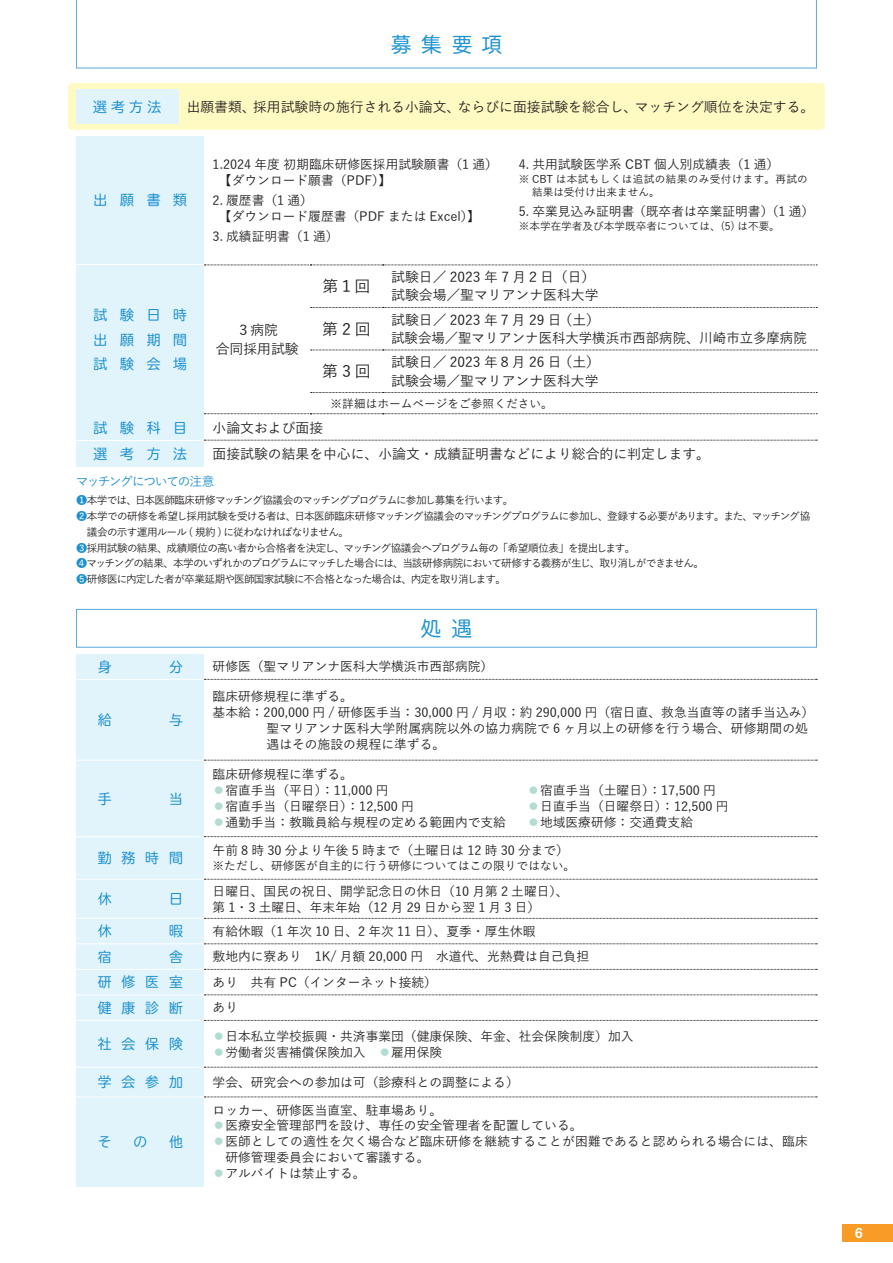
<style>
.page{position:relative;width:893px;height:1263px;background:#fff}
.page>*{position:absolute;margin:0;border:0;box-sizing:border-box;transform-origin:0 0}
.t1{font:20.25px "TBUDR Go Std";letter-spacing:.51em;color:#2094d2}
.t2{font:500 15.9px "Yu Go";letter-spacing:.25em;color:#231f20}
.t3{font:500 13.8px/18.1px "Yu Go";color:#231f20}
.t4{font:13.8px/24.2px "TBUDR Go Std";letter-spacing:.82em;color:#1d90d0;text-align:justify}
.t5{font:13.8px "Midashi Go Pro MB31";color:#fff}
.t6{font:500 12.75px/15.9px "Yu Go";color:#231f20}
.t7{font:500 12.75px "Yu Go";letter-spacing:-.11em;color:#1d90d0}
.t8{font:500 11.7px "Yu Go";color:#231f20}
.t9{font:500 10.65px "Yu Go";letter-spacing:-.075em;color:#231f20}
.t10{font:500 10.65px "Yu Go";letter-spacing:-.095em;color:#231f20}
.t11{font:500 10.65px/13.8px "Yu Go";letter-spacing:.035em;color:#231f20}
.t12{font:500 10.65px "Yu Go";color:#231f20}
.s1{color:#1d90d0}
.s2{color:#b1ddd3}
</style>
<div class="page">
<svg style="left:76px;top:0;width:741px;height:68px"></svg>
<div style="left:76px;top:609px;width:741px;height:38px;border:1px solid #5ba8dc"></div>
<div style="left:77px;top:136px;width:127px;height:128px;background:#e1f4fc"></div>
<div style="left:77px;top:441px;width:127px;height:26px;background:#e1f4fc"></div>
<div style="left:77px;top:415px;width:127px;height:25px;background:#e1f4fc"></div>
<svg style="left:204px;top:440px;width:613px;height:1px"></svg>
<div style="left:77px;top:265px;width:127px;height:149px;background:#e1f4fc"></div>
<svg style="left:204px;top:265px;width:613px;height:1px"></svg>
<svg style="left:204px;top:413px;width:613px;height:1px"></svg>
<svg style="left:311px;top:307px;width:506px;height:1px"></svg>
<svg style="left:311px;top:350px;width:506px;height:1px"></svg>
<svg style="left:311px;top:392px;width:506px;height:1px"></svg>
<div style="left:68px;top:83px;width:757px;height:47px;background:#fffac1;border-radius:4px"></div>
<div style="left:76px;top:89px;width:102px;height:34px;background:#e1f4fc"></div>
<div style="left:77px;top:654px;width:127px;height:25px;background:#e1f4fc"></div>
<div style="left:77px;top:679px;width:127px;height:81px;background:#e1f4fc"></div>
<div style="left:77px;top:760px;width:127px;height:77px;background:#e1f4fc"></div>
<div style="left:77px;top:837px;width:127px;height:42px;background:#e1f4fc"></div>
<div style="left:77px;top:879px;width:127px;height:39px;background:#e1f4fc"></div>
<div style="left:77px;top:918px;width:127px;height:26px;background:#e1f4fc"></div>
<div style="left:77px;top:944px;width:127px;height:25px;background:#e1f4fc"></div>
<div style="left:77px;top:969px;width:127px;height:26px;background:#e1f4fc"></div>
<div style="left:77px;top:995px;width:127px;height:25px;background:#e1f4fc"></div>
<div style="left:77px;top:1020px;width:127px;height:47px;background:#e1f4fc"></div>
<div style="left:77px;top:1067px;width:127px;height:30px;background:#e1f4fc"></div>
<div style="left:77px;top:1097px;width:127px;height:89px;background:#e1f4fc"></div>
<hr style="left:77px;top:679px;width:127px;height:1px;background:#fff">
<hr style="left:77px;top:760px;width:127px;height:1px;background:#fff">
<hr style="left:77px;top:836px;width:127px;height:1px;background:#fff">
<hr style="left:77px;top:879px;width:127px;height:1px;background:#fff">
<hr style="left:77px;top:918px;width:127px;height:1px;background:#fff">
<hr style="left:77px;top:943px;width:127px;height:1px;background:#fff">
<hr style="left:77px;top:969px;width:127px;height:1px;background:#fff">
<hr style="left:77px;top:994px;width:127px;height:1px;background:#fff">
<hr style="left:77px;top:1020px;width:127px;height:1px;background:#fff">
<hr style="left:77px;top:1067px;width:127px;height:1px;background:#fff">
<hr style="left:77px;top:1096px;width:127px;height:1px;background:#fff">
<svg style="left:204px;top:679px;width:613px;height:1px"></svg>
<svg style="left:204px;top:760px;width:613px;height:1px"></svg>
<svg style="left:204px;top:836px;width:613px;height:1px"></svg>
<svg style="left:204px;top:879px;width:613px;height:1px"></svg>
<svg style="left:204px;top:918px;width:613px;height:1px"></svg>
<svg style="left:204px;top:943px;width:613px;height:1px"></svg>
<svg style="left:204px;top:969px;width:613px;height:1px"></svg>
<svg style="left:204px;top:994px;width:613px;height:1px"></svg>
<svg style="left:204px;top:1020px;width:613px;height:1px"></svg>
<svg style="left:204px;top:1067px;width:613px;height:1px"></svg>
<svg style="left:204px;top:1097px;width:613px;height:1px"></svg>
<div style="left:842px;top:1225px;width:51px;height:17px;background:#f89c27"></div>
<h1 class="t1" style="left:391px;top:28px;width:112px">募集要項</h1>
<p class="t4" style="left:93px;top:94px;width:70px">選考方法</p>
<p class="t3" style="left:187px;top:96px;width:629px">出願書類、採用試験時の施行される小論文、ならびに面接試験を総合し、マッチング順位を決定する。</p>
<p class="t4" style="left:94px;top:188px;width:95px">出願書類</p>
<p class="t4" style="left:94px;top:303px;width:95px">試験日時出願期間試験会場</p>
<p class="t6" style="left:213px;top:154px;width:287px">1. 2024 年度 初期臨床研修医採用試験願書（1 通）　【ダウンロード願書（PDF）】</p>
<p class="t6" style="left:213px;top:190px;width:269px">2. 履歴書（1 通）<br>　【ダウンロード履歴書（PDF または Excel）】</p>
<p class="t6" style="left:213px;top:227px;width:127px">3. 成績証明書（1 通）</p>
<p class="t6" style="left:519px;top:154px;width:262px">4. 共用試験医学系 CBT 個人別成績表（1 通）</p>
<p class="t11" style="left:532px;top:170px;width:277px;text-indent:-13px">※ CBT は本試もしくは追試の結果のみ受付けます。再試の結果は受付け出来ません。</p>
<p class="t6" style="left:519px;top:202px;width:297px">5. 卒業見込み証明書（既卒者は卒業証明書）（1 通）</p>
<p class="t12" style="left:519px;top:217px;width:263px">※本学在学者及び本学既卒者については、(5) は不要。</p>
<p class="t3" style="left:216px;top:319px;width:84px;line-height:19.2px;text-align:center">３病院<br>合同採用試験</p>
<p class="t2" style="left:323px;top:272px;width:49px">第１回</p>
<p class="t3" style="left:391px;top:266px;width:209px">試験日／ 2023 年 7 月２日（日）試験会場／聖マリアンナ医科大学</p>
<p class="t2" style="left:322px;top:314px;width:50px">第2回</p>
<p class="t3" style="left:391px;top:309px;width:417px">試験日／ 2023 年７月 29 日 （土）<br>試験会場／聖マリアンナ医科大学横浜市西部病院、川崎市立多摩病院</p>
<p class="t2" style="left:322px;top:357px;width:50px">第3回</p>
<p class="t3" style="left:391px;top:352px;width:210px">試験日／ 2023 年８月 26 日 （土）試験会場／聖マリアンナ医科大学</p>
<p class="t8" style="left:319px;top:392px;width:235px">　※詳細はホームページをご参照ください。</p>
<p class="t4" style="left:94px;top:415px;width:95px">試験科目</p>
<p class="t3" style="left:213px;top:417px;width:112px">小論文および面接</p>
<p class="t4" style="left:94px;top:442px;width:95px">選考方法</p>
<p class="t3" style="left:213px;top:443px;width:499px">面接試験の結果を中心に、小論文・成績証明書などにより総合的に判定します。</p>
<p class="t7" style="left:76px;top:470px;width:140px">マッチングについての注意</p>
<p class="t9" style="left:76px;top:490px;width:438px"><span class="s1">❶</span>本学では、日本医師臨床研修マッチング協議会のマッチングプログラムに参加し募集を行います。</p>
<p class="t9" style="left:76px;top:506px;width:735px"><span class="s1">❷</span> 本学での研修を希望し採用試験を受ける者は、日本医師臨床研修マッチング協議会のマッチングプログラムに参加し、登録する必要があります。また、マッチング協</p>
<p class="t9" style="left:87px;top:522px;width:264px">議会の示す運用ルール ( 規約 ) に従わなければなりません。</p>
<p class="t9" style="left:76px;top:538px;width:561px"><span class="s1">❸</span> 採用試験の結果、成績順位の高い者から合格者を決定し、マッチング協議会へプログラム毎の「希望順位表」を提出します。</p>
<p class="t10" style="left:76px;top:554px;width:629px"><span class="s1">❹</span> マッチングの結果、本学のいずれかのプログラムにマッチした場合には、当該研修病院において研修する義務が生じ、取り消しができません。</p>
<p class="t9" style="left:76px;top:570px;width:431px"><span class="s1">❺</span> 研修医に内定した者が卒業延期や医師国家試験に不合格となった場合は、内定を取り消します。</p>
<h1 class="t1" style="left:421px;top:612px;width:53px">処遇</h1>
<p class="t4" style="left:98px;top:654px;width:15px">身</p>
<p class="t4" style="left:169px;top:654px;width:15px">分</p>
<p class="t6" style="left:213px;top:657px;width:282px">研修医（聖マリアンナ医科大学横浜市西部病院）</p>
<p class="t4" style="left:98px;top:707px;width:15px">給</p>
<p class="t4" style="left:169px;top:707px;width:15px">与</p>
<p class="t6" style="left:213px;top:686px;width:142px">臨床研修規程に準ずる。</p>
<p class="t6" style="left:213px;top:702px;width:603px">基本給：200,000 円 / 研修医手当：30,000 円 / 月収：約 290,000 円（宿日直、救急当直等の諸手当込み）</p>
<p class="t6" style="left:267px;top:718px;width:543px">聖マリアンナ医科大学附属病院以外の協力病院で 6 ヶ月以上の研修を行う場合、研修期間の処</p>
<p class="t6" style="left:267px;top:734px;width:180px">遇はその施設の規程に準ずる。</p>
<p class="t4" style="left:98px;top:786px;width:15px">手</p>
<p class="t4" style="left:169px;top:786px;width:15px">当</p>
<p class="t4" style="left:98px;top:846px;width:87px">勤務時間</p>
<p class="t6" style="left:213px;top:765px;width:142px">臨床研修規程に準ずる。</p>
<p class="t6" style="left:213px;top:781px;width:177px"><span class="s2">●</span>宿直手当（平日）：11,000 円</p>
<p class="t6" style="left:527px;top:781px;width:190px"><span class="s2">●</span>宿直手当（土曜日）：17,500 円</p>
<p class="t6" style="left:213px;top:797px;width:203px"><span class="s2">●</span>宿直手当（日曜祭日）：12,500 円</p>
<p class="t6" style="left:527px;top:797px;width:203px"><span class="s2">●</span>日直手当（日曜祭日）：12,500 円</p>
<p class="t6" style="left:213px;top:813px;width:295px"><span class="s2">●</span>通勤手当：教職員給与規程の定める範囲内で支給</p>
<p class="t6" style="left:527px;top:813px;width:167px"><span class="s2">●</span>地域医療研修：交通費支給</p>
<p class="t6" style="left:213px;top:841px;width:358px">午前 8 時 30 分より午後 5 時まで（土曜日は 12 時 30 分まで）</p>
<p class="t8" style="left:213px;top:855px;width:364px">※ただし、研修医が自主的に行う研修についてはこの限りではない。</p>
<p class="t4" style="left:98px;top:887px;width:15px">休</p>
<p class="t4" style="left:169px;top:887px;width:15px">日</p>
<p class="t6" style="left:213px;top:881px;width:358px">日曜日、国民の祝日、開学記念日の休日（10 月第 2 土曜日）、第 1・3 土曜日、年末年始（12 月 29 日から翌 1 月 3 日）</p>
<p class="t4" style="left:98px;top:919px;width:15px">休</p>
<p class="t4" style="left:169px;top:919px;width:15px">暇</p>
<p class="t6" style="left:213px;top:922px;width:325px">有給休暇（1 年次 10 日、2 年次 11 日）、夏季・厚生休暇</p>
<p class="t4" style="left:98px;top:944px;width:15px">宿</p>
<p class="t4" style="left:169px;top:944px;width:15px">舎</p>
<p class="t6" style="left:213px;top:947px;width:378px">敷地内に寮あり　1K/ 月額 20,000 円　水道代、光熱費は自己負担</p>
<p class="t4" style="left:98px;top:970px;width:87px">研修医室</p>
<p class="t6" style="left:213px;top:973px;width:226px">あり　共有 PC（インターネット接続）</p>
<p class="t4" style="left:98px;top:995px;width:87px">健康診断</p>
<p class="t6" style="left:213px;top:998px;width:27px">あり</p>
<p class="t4" style="left:98px;top:1031px;width:87px">社会保険</p>
<p class="t6" style="left:213px;top:1026px;width:422px"><span class="s2">●</span>日本私立学校振興・共済事業団（健康保険、年金、社会保険制度）加入</p>
<p class="t6" style="left:213px;top:1042px;width:231px"><span class="s2">●</span>労働者災害補償保険加入　<span class="s2">●</span>雇用保険</p>
<p class="t4" style="left:98px;top:1070px;width:87px">学会参加</p>
<p class="t6" style="left:213px;top:1073px;width:308px">学会、研究会への参加は可（診療科との調整による）</p>
<p class="t4" style="left:98px;top:1129px;width:15px">そ</p>
<p class="t4" style="left:133px;top:1129px;width:15px">の</p>
<p class="t4" style="left:169px;top:1129px;width:15px">他</p>
<p class="t6" style="left:213px;top:1100px;width:231px">ロッカー、研修医当直室、駐車場あり。</p>
<p class="t6" style="left:213px;top:1116px;width:371px"><span class="s2">●</span>医療安全管理部門を設け、専任の安全管理者を配置している。</p>
<p class="t6" style="left:225px;top:1132px;width:584px;text-indent:-13px"><span class="s2">●</span> 医師としての適性を欠く場合など臨床研修を継続することが困難であると認められる場合には、臨床研修管理委員会において審議する。</p>
<p class="t6" style="left:213px;top:1164px;width:155px"><span class="s2">●</span>アルバイトは禁止する。</p>
<p class="t5" style="left:855px;top:1222px;width:9px">6</p>
</div>
